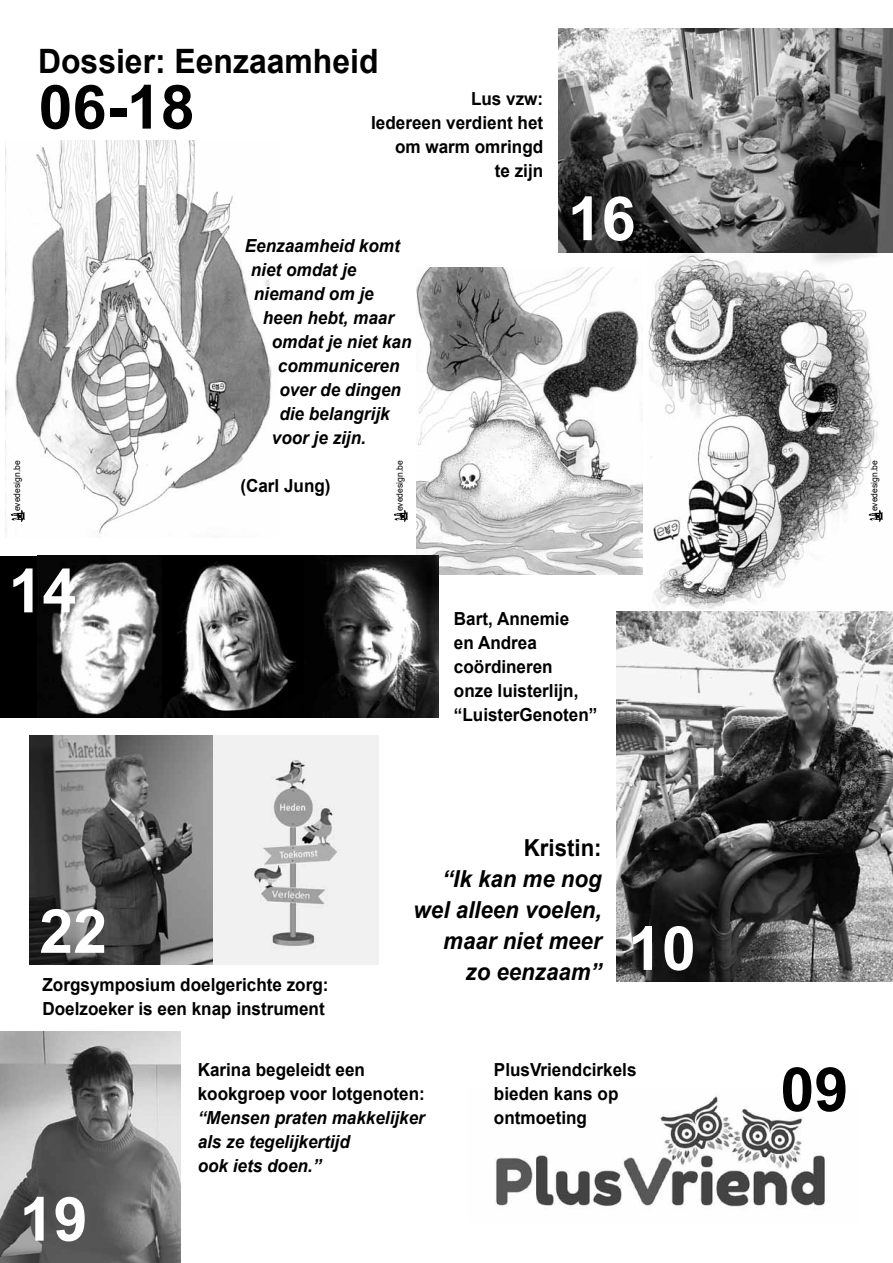
<style>
.page{position:relative;width:893px;height:1263px;background:#fff}
.page>*{position:absolute;margin:0;border:0;box-sizing:border-box;transform-origin:0 0}
.t1{font:700 61.05px "Arial";color:#fff}
.t2{font:700 61.05px "Arial";color:#000}
.t3{font:700 33.6px "Arial";color:#000;scale:.95 1}
.t4{font:italic 700 23.4px/31.2px "Arial";color:#000;text-align:right;scale:.95 1}
.t5{font:700 23.4px "Arial";color:#000;scale:.95 1}
.t6{font:700 18px/24px "Arial";color:#000;scale:.95 1}
.t7{font:italic 700 18px/24px "Arial";color:#000;scale:.95 1}
.t8{font:9px "Arial";color:#000;scale:.95 1}
</style>
<div class="page">
<div style="left:0;top:556px;width:64px;height:161px;background:#000"></div>
<img style="left:648px;top:252px;width:245px;height:357px">
<img style="left:417px;top:268px;width:226px;height:306px">
<img style="left:6px;top:140px;width:266px;height:394px">
<img style="left:617px;top:611px;width:276px;height:371px">
<img style="left:51px;top:556px;width:387px;height:161px">
<img style="left:558px;top:29px;width:335px;height:223px">
<img style="left:0;top:1031px;width:180px;height:232px">
<img style="left:30px;top:736px;width:349px;height:229px">
<img style="left:495px;top:1096px;width:330px;height:111px">
<img style="left:393px;top:510px;width:15px;height:12px">
<img style="left:10px;top:508px;width:16px;height:15px">
<img style="left:867px;top:508px;width:16px;height:15px">
<h2 class="t3" style="left:38px;top:37px;width:360px">Dossier: Eenzaamheid</h2>
<h1 class="t2" style="left:39px;top:64px;width:158px">06-18</h1>
<p class="t6" style="left:371px;top:87px;width:183px;text-align:right">Lus vzw:<br>Iedereen verdient het om warm omringd<br>te zijn</p>
<h1 class="t1" style="left:568px;top:176px;width:69px">16</h1>
<p class="t7" style="left:251px;top:234px;width:158px;text-indent:-6px">Eenzaamheid komt niet omdat je niemand om je</p>
<p class="t7" style="left:263px;top:306px;width:140px">heen hebt, maar</p>
<p class="t7" style="left:272px;top:330px;width:149px">omdat je niet kan</p>
<p class="t7" style="left:278px;top:354px;width:130px">communiceren</p>
<p class="t7" style="left:279px;top:378px;width:130px">over de dingen</p>
<p class="t7" style="left:279px;top:402px;width:118px">die belangrijk</p>
<p class="t7" style="left:272px;top:426px;width:101px">voor je zijn.</p>
<p class="t6" style="left:240px;top:474px;width:97px">(Carl Jung)</p>
<p class="t8" style="left:11px;top:511px;width:55px;rotate:-90deg">evedesign.be</p>
<p class="t8" style="left:393px;top:511px;width:55px;rotate:-90deg">evedesign.be</p>
<p class="t8" style="left:868px;top:511px;width:55px;rotate:-90deg">evedesign.be</p>
<h1 class="t1" style="left:9px;top:548px;width:69px">14</h1>
<h1 class="t1" style="left:39px;top:888px;width:69px">22</h1>
<p class="t6" style="left:43px;top:973px;width:303px">Zorgsymposium doelgerichte zorg:<br>Doelzoeker is een knap instrument</p>
<p class="t6" style="left:454px;top:606px;width:153px">Bart, Annemie<br>en Andrea coördineren<br>onze luisterlijn, “LuisterGenoten”</p>
<p class="t5" style="left:524px;top:831px;width:84px">Kristin:</p>
<p class="t4" style="left:414px;top:864px;width:199px">“Ik kan me nog wel alleen voelen, maar niet meer zo eenzaam”</p>
<h1 class="t1" style="left:628px;top:905px;width:69px">10</h1>
<h1 class="t1" style="left:20px;top:1176px;width:69px">19</h1>
<p class="t6" style="left:198px;top:1058px;width:241px">Karina begeleidt een kookgroep voor lotgenoten:</p>
<p class="t7" style="left:198px;top:1106px;width:241px">“Mensen praten makkelijker als ze tegelijkertijd<br>ook iets doen.”</p>
<p class="t6" style="left:494px;top:1058px;width:152px">PlusVriendcirkels bieden kans op ontmoeting</p>
<h1 class="t2" style="left:780px;top:1046px;width:69px">09</h1>
</div>
